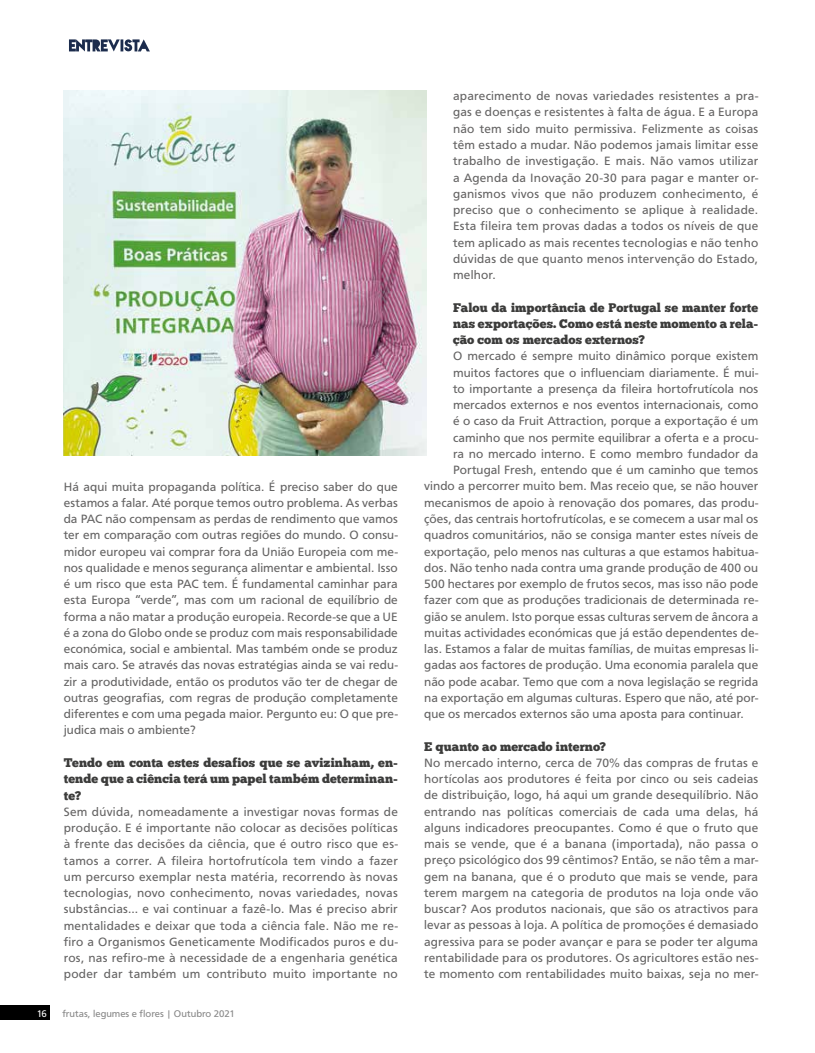
<style>
.page{position:relative;width:815px;height:1053px;background:#fff}
.page>*{position:absolute;margin:0;border:0;box-sizing:border-box;transform-origin:0 0}
.t1{font:12.5px/16.2px "Carto Gothic Std";letter-spacing:.005em;color:#646363;text-align:justify}
.t2{font:12.5px/16.2px "Chunk Five";letter-spacing:.005em;color:#3c3c3b;text-align:justify}
.t3{font:10px "Carto Gothic Std";color:#878787}
.t4{font:10px "Carto Gothic Std";color:#fff}
</style>
<div class="page">
<div style="left:0;top:1005px;width:50px;height:14px;background:#000"></div>
<svg style="left:69px;top:39px;width:81px;height:12px"></svg>
<img style="left:64px;top:91px;width:363px;height:364px">
<p class="t1" style="left:64px;top:478px;width:336px">Há aqui muita propaganda política. É preciso saber do que estamos a falar. Até porque temos outro problema. As verbas da PAC não compensam as perdas de rendimento que vamos ter em comparação com outras regiões do mundo. O consu&shy;midor europeu vai comprar fora da União Europeia com me&shy;nos qualidade e menos segurança alimentar e ambiental. Isso é um risco que esta PAC tem. É fundamental caminhar para esta Europa “verde”, mas com um racional de equilíbrio de forma a não matar a produção europeia. Recorde-se que a UE é a zona do Globo onde se produz com mais responsabilidade económica, social e ambiental. Mas também onde se produz mais caro. Se através das novas estratégias ainda se vai redu&shy;zir a produtividade, então os produtos vão ter de chegar de outras geografias, com regras de produção completamente diferentes e com uma pegada maior. Pergunto eu: O que pre&shy;judica mais o ambiente?</p>
<p class="t2" style="left:64px;top:754px;width:336px">Tendo em conta estes desafios que se avizinham, en&shy;tende que a ciência terá um papel também determinan&shy;te?</p>
<p class="t1" style="left:64px;top:803px;width:336px">Sem dúvida, nomeadamente a investigar novas formas de produção. E é importante não colocar as decisões políticas à frente das decisões da ciência, que é outro risco que es&shy;tamos a correr. A fileira hortofrutícola tem vindo a fazer um percurso exemplar nesta matéria, recorrendo às novas tecnologias, novo conhecimento, novas variedades, novas substâncias… e vai continuar a fazê-lo. Mas é preciso abrir mentalidades e deixar que toda a ciência fale. Não me re&shy;firo a Organismos Geneticamente Modificados puros e du&shy;ros, nas refiro-me à necessidade de a engenharia genética poder dar também um contributo muito importante no</p>
<p class="t4" style="left:37px;top:1007px;width:12px">16</p>
<p class="t3" style="left:62px;top:1007px;width:174px">frutas, legumes e flores | Outubro 2021</p>
<p class="t1" style="left:453px;top:88px;width:307px">aparecimento de novas variedades resistentes a pra&shy;gas e doenças e resistentes à falta de água. E a Europa não tem sido muito permissiva. Felizmente as coisas têm estado a mudar. Não podemos jamais limitar esse trabalho de investigação. E mais. Não vamos utilizar a Agenda da Inovação 20-30 para pagar e manter or&shy;ganismos vivos que não produzem conhecimento, é preciso que o conhecimento se aplique à realidade.<br>Esta fileira tem provas dadas a todos os níveis de que tem aplicado as mais recentes tecnologias e não tenho dúvidas de que quanto menos intervenção do Estado, melhor.</p>
<p class="t2" style="left:453px;top:299px;width:307px">Falou da importância de Portugal se manter forte nas exportações. Como está neste momento a rela&shy;ção com os mercados externos?</p>
<p class="t1" style="left:453px;top:348px;width:307px">O mercado é sempre muito dinâmico porque existem</p>
<p class="t1" style="left:453px;top:364px;width:307px">muitos factores que o influenciam diariamente. É mui-</p>
<p class="t1" style="left:453px;top:380px;width:307px">to importante a presença da fileira hortofrutícola nos</p>
<p class="t1" style="left:453px;top:397px;width:307px">mercados externos e nos eventos internacionais, como</p>
<p class="t1" style="left:453px;top:413px;width:307px">é o caso da Fruit Attraction, porque a exportação é um</p>
<p class="t1" style="left:453px;top:429px;width:307px">caminho que nos permite equilibrar a oferta e a procu-</p>
<p class="t1" style="left:453px;top:445px;width:307px">ra no mercado interno. E como membro fundador da</p>
<p class="t1" style="left:453px;top:462px;width:307px">Portugal Fresh, entendo que é um caminho que temos</p>
<p class="t1" style="left:424px;top:478px;width:336px">vindo a percorrer muito bem. Mas receio que, se não houver</p>
<p class="t1" style="left:424px;top:494px;width:336px">mecanismos de apoio à renovação dos pomares, das produ-</p>
<p class="t1" style="left:424px;top:510px;width:336px">ções, das centrais hortofrutícolas, e se comecem a usar mal os</p>
<p class="t1" style="left:424px;top:527px;width:336px">quadros comunitários, não se consiga manter estes níveis de</p>
<p class="t1" style="left:424px;top:543px;width:336px">exportação, pelo menos nas culturas a que estamos habitua-</p>
<p class="t1" style="left:424px;top:559px;width:336px">dos. Não tenho nada contra uma grande produção de 400 ou</p>
<p class="t1" style="left:424px;top:575px;width:336px">500 hectares por exemplo de frutos secos, mas isso não pode</p>
<p class="t1" style="left:424px;top:592px;width:336px">fazer com que as produções tradicionais de determinada re-</p>
<p class="t1" style="left:424px;top:608px;width:336px">gião se anulem. Isto porque essas culturas servem de âncora a</p>
<p class="t1" style="left:424px;top:624px;width:336px">muitas actividades económicas que já estão dependentes de-</p>
<p class="t1" style="left:424px;top:640px;width:336px">las. Estamos a falar de muitas famílias, de muitas empresas li-</p>
<p class="t1" style="left:424px;top:657px;width:336px">gadas aos factores de produção. Uma economia paralela que</p>
<p class="t1" style="left:424px;top:673px;width:336px">não pode acabar. Temo que com a nova legislação se regrida</p>
<p class="t1" style="left:424px;top:689px;width:336px">na exportação em algumas culturas. Espero que não, até por-</p>
<p class="t1" style="left:424px;top:705px;width:321px">que os mercados externos são uma aposta para continuar.</p>
<p class="t2" style="left:424px;top:738px;width:183px">E quanto ao mercado interno?</p>
<p class="t1" style="left:424px;top:754px;width:336px">No mercado interno, cerca de 70% das compras de frutas e hortícolas aos produtores é feita por cinco ou seis cadeias de distribuição, logo, há aqui um grande desequilíbrio. Não entrando nas políticas comerciais de cada uma delas, há alguns indicadores preocupantes. Como é que o fruto que mais se vende, que é a banana (importada), não passa o preço psicológico dos 99 cêntimos? Então, se não têm a mar&shy;gem na banana, que é o produto que mais se vende, para terem margem na categoria de produtos na loja onde vão buscar? Aos produtos nacionais, que são os atractivos para levar as pessoas à loja. A política de promoções é demasiado agressiva para se poder avançar e para se poder ter alguma rentabilidade para os produtores. Os agricultores estão nes&shy;te momento com rentabilidades muito baixas, seja no mer-</p>
</div>
